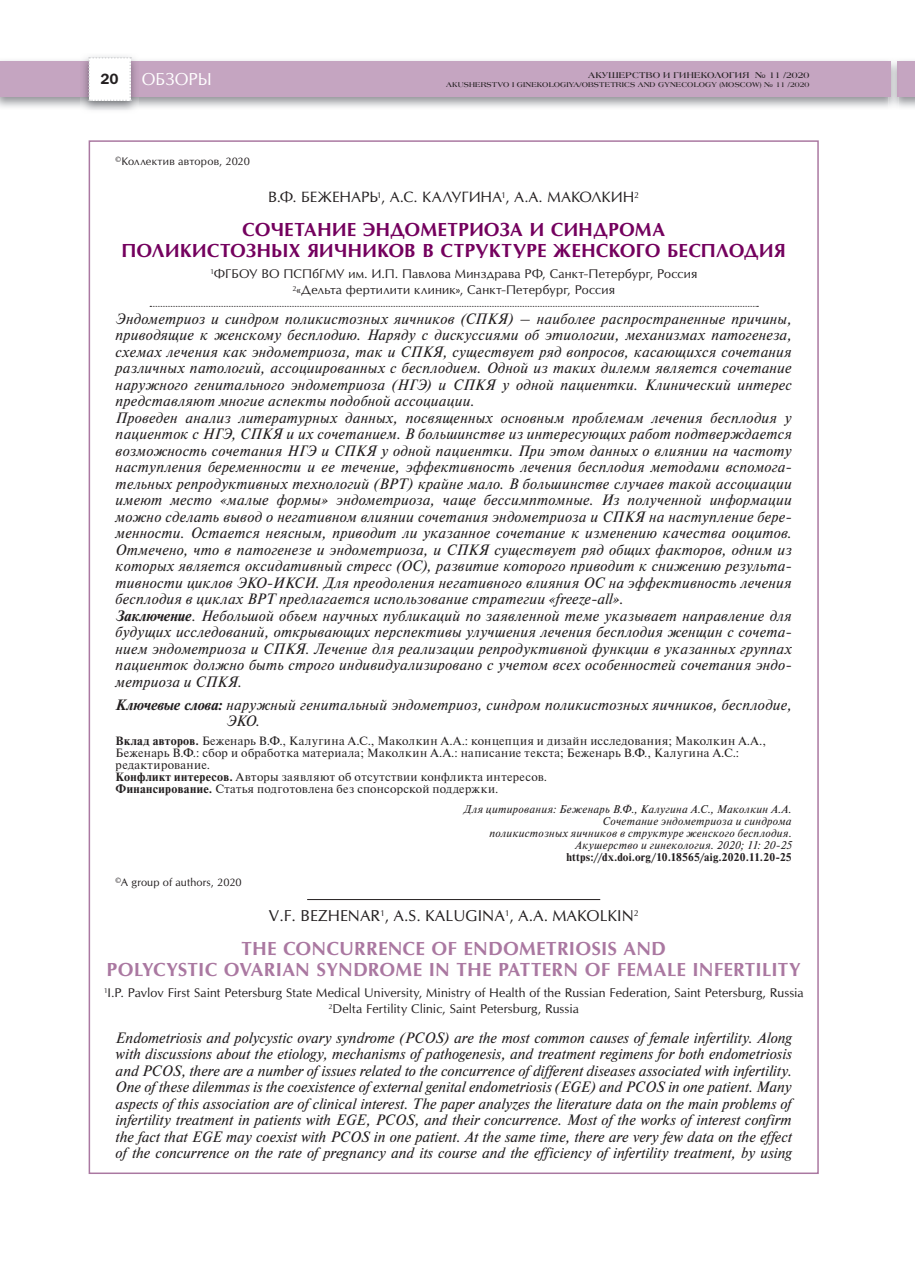
<style>
.page{position:relative;width:915px;height:1276px;background:#fff}
.page>*{position:absolute;margin:0;border:0;box-sizing:border-box;transform-origin:0 0}
.t1{font:700 18px/21px "Opium New C";letter-spacing:.01em;color:#aa78a1;text-align:center}
.t2{font:700 18px/21px "Opium New C";letter-spacing:.005em;color:#74015e;text-align:center}
.t3{font:16.5px "Opium New C";color:#fff;scale:.95 1}
.t4{font:italic 15px/16.5px "Newton";letter-spacing:.015em;color:#231f20}
.t5{font:15px "Opium New C";color:#231f20}
.t6{font:15px "Franklin Gothic Demi ITC";color:#231f20}
.t7{font:14.25px "Opium New C";color:#231f20}
.t8{font:12px/12px "Newton";letter-spacing:.03em;color:#231f20}
.t9{font:12px/16.5px "Opium New C";letter-spacing:.015em;color:#231f20;text-align:center}
.t10{font:italic 11.25px/12px "Newton";letter-spacing:.025em;color:#231f20;text-align:right}
.t11{font:700 11.25px "Newton";letter-spacing:.015em;color:#231f20}
.t12{font:10.5px "Opium New C";letter-spacing:.015em;color:#231f20}
.t13{font:700 9px "Laguna";letter-spacing:.02em;color:#231f20}
.t14{font:700 7.5px "Laguna";letter-spacing:.02em;color:#231f20}
.s1{font-weight:700}
</style>
<div class="page">
<img style="left:898px;top:60px;width:16px;height:48px">
<div style="left:896px;top:62px;width:18px;height:35px;background:#c5a5c1"></div>
<img style="left:888px;top:59px;width:10px;height:50px">
<img style="left:896px;top:62px;width:2px;height:35px">
<div style="left:0;top:62px;width:890px;height:35px;background:#c5a5c1"></div>
<svg style="left:88px;top:57px;width:43px;height:44px"></svg>
<svg style="left:150px;top:306px;width:608px;height:1px"></svg>
<hr style="left:307px;top:899px;width:293px;height:1px;background:#231f20">
<p class="t13" style="left:588px;top:70px;width:223px">АКУШЕРСТВО И ГИНЕКОЛОГИЯ № 11 /2020</p>
<p class="t6" style="left:100px;top:70px;width:20px">20</p>
<p class="t3" style="left:142px;top:69px;width:75px">ОБЗОРЫ</p>
<p class="t14" style="left:446px;top:80px;width:364px">AKUSHERSTVO I GINEKOLOGIYA/OBSTETRICS AND GYNECOLOGY (MOSCOW) № 11 /2020</p>
<p class="t12" style="left:116px;top:154px;width:136px">©Коллектив авторов, 2020</p>
<p class="t7" style="left:268px;top:188px;width:372px">В.Ф. БЕЖЕНАРЬ<sup>1</sup>, А.С. КАЛУГИНА<sup>1</sup>, А.А. МАКОЛКИН<sup>2</sup></p>
<p class="t2" style="left:122px;top:219px;width:665px">СОЧЕТАНИЕ ЭНДОМЕТРИОЗА И СИНДРОМА<br>ПОЛИКИСТОЗНЫХ ЯИЧНИКОВ В СТРУКТУРЕ ЖЕНСКОГО БЕСПЛОДИЯ</p>
<p class="t9" style="left:210px;top:265px;width:488px"><sup>1</sup>ФГБОУ ВО ПСПбГМУ им. И.П. Павлова Минздрава РФ, Санкт-Петербург, Россия<br><sup>2</sup>«Дельта фертилити клиник», Санкт-Петербург, Россия</p>
<p class="t4" style="left:116px;top:310px;width:677px">Эндометриоз и синдром поликистозных яичников (СПКЯ) – наиболее распространенные причины, приводящие к женскому бесплодию. Наряду с дискуссиями об этиологии, механизмах патогенеза, схемах лечения как эндометриоза, так и СПКЯ, существует ряд вопросов, касающихся сочетания различных патологий, ассоциированных с бесплодием. Одной из таких дилемм является сочетание наружного генитального эндометриоза (НГЭ) и СПКЯ у одной пациентки. Клинический интерес представляют многие аспекты подобной ассоциации.<br>Проведен анализ литературных данных, посвященных основным проблемам лечения бесплодия у пациенток с НГЭ, СПКЯ и их сочетанием. В большинстве из интересующих работ подтверждается возможность сочетания НГЭ и СПКЯ у одной пациентки. При этом данных о влиянии на частоту наступления беременности и ее течение, эффективность лечения бесплодия методами вспомога&shy;тельных репродуктивных технологий (ВРТ) крайне мало. В большинстве случаев такой ассоциации имеют место «малые формы» эндометриоза, чаще бессимптомные. Из полученной информации можно сделать вывод о негативном влиянии сочетания эндометриоза и СПКЯ на наступление бере&shy;менности. Остается неясным, приводит ли указанное сочетание к изменению качества ооцитов.<br>Отмечено, что в патогенезе и эндометриоза, и СПКЯ существует ряд общих факторов, одним из которых является оксидативный стресс (ОС), развитие которого приводит к снижению результа&shy;тивности циклов ЭКО-ИКСИ. Для преодоления негативного влияния ОС на эффективность лечения бесплодия в циклах ВРТ предлагается использование стратегии «freeze-all».<br><span class="s1">Заключение</span>. Небольшой объем научных публикаций по заявленной теме указывает направление для будущих исследований, открывающих перспективы улучшения лечения бесплодия женщин с сочета&shy;нием эндометриоза и СПКЯ. Лечение для реализации репродуктивной функции в указанных группах пациенток должно быть строго индивидуализировано с учетом всех особенностей сочетания эндо&shy;метриоза и СПКЯ.</p>
<p class="t4" style="left:226px;top:696px;width:566px;text-indent:-111px"><span class="s1">Ключевые слова:</span> наружный генитальный эндометриоз, синдром поликистозных яичников, бесплодие,<br>ЭКО.</p>
<p class="t8" style="left:116px;top:734px;width:651px"><span class="s1">Вклад авторов.</span> Беженарь В.Ф., Калугина А.С., Маколкин А.А.: концепция и дизайн исследования; Маколкин А.А., Беженарь В.Ф.: сбор и обработка материала; Маколкин А.А.: написание текста; Беженарь В.Ф., Калугина А.С.: редактирование.<br><span class="s1">Конфликт интересов.</span> Авторы заявляют об отсутствии конфликта интересов.<br><span class="s1">Финансирование.</span> Статья подготовлена без спонсорской поддержки.</p>
<p class="t10" style="left:463px;top:803px;width:329px">Для цитирования: Беженарь В.Ф., Калугина А.С., Маколкин А.А.<br>Сочетание эндометриоза и синдрома<br>поликистозных яичников в структуре женского бесплодия.<br>Акушерство и гинекология. 2020; 11: 20-25</p>
<p class="t11" style="left:566px;top:850px;width:227px">https://dx.doi.org/10.18565/aig.2020.11.20-25</p>
<p class="t12" style="left:116px;top:876px;width:127px">©A group of authors, 2020</p>
<p class="t5" style="left:269px;top:906px;width:371px">V.F. BEZHENAR<sup>1</sup>, A.S. KALUGINA<sup>1</sup>, A.A. MAKOLKIN<sup>2</sup></p>
<p class="t1" style="left:107px;top:938px;width:695px">THE CONCURRENCE OF ENDOMETRIOSIS AND<br>POLYCYSTIC OVARIAN SYNDROME IN THE PATTERN OF FEMALE INFERTILITY</p>
<p class="t9" style="left:104px;top:984px;width:701px"><sup>1</sup>I.P. Pavlov First Saint Petersburg State Medical University, Ministry of Health of the Russian Federation, Saint Petersburg, Russia<br><sup>2</sup>Delta Fertility Clinic, Saint Petersburg, Russia</p>
<p class="t4" style="left:116px;top:1029px;width:677px;text-align:justify">Endometriosis and polycystic ovary syndrome (PCOS) are the most common causes of female infertility. Along with discussions about the etiology, mechanisms of pathogenesis, and treatment regimens for both endometriosis and PCOS, there are a number of issues related to the concurrence of different diseases associated with infertility.<br>One of these dilemmas is the coexistence of external genital endometriosis (EGE) and PCOS in one patient. Many aspects of this association are of clinical interest. The paper analyzes the literature data on the main problems of infertility treatment in patients with EGE, PCOS, and their concurrence. Most of the works of interest confirm the fact that EGE may coexist with PCOS in one patient. At the same time, there are very few data on the effect of the concurrence on the rate of pregnancy and its course and the efficiency of infertility treatment, by using</p>
</div>
